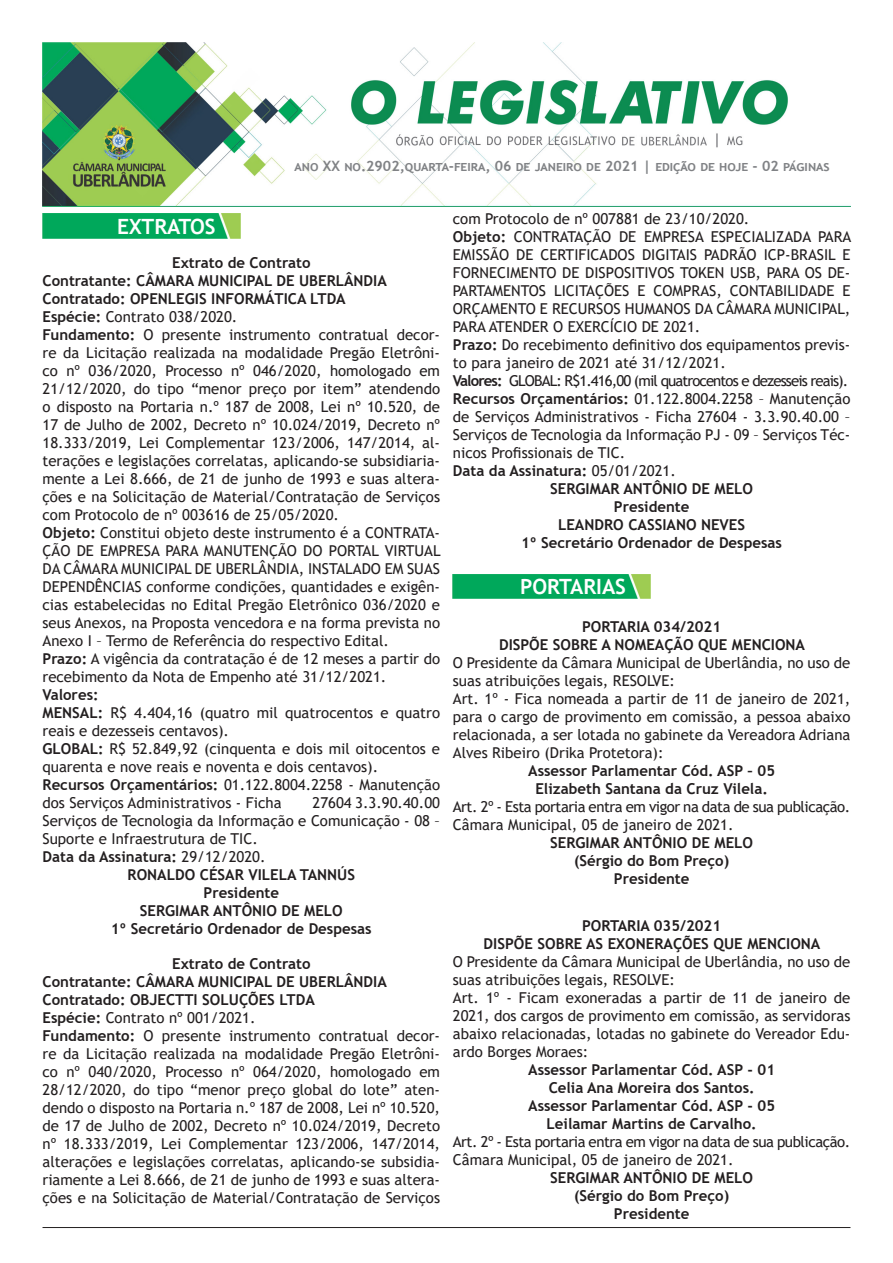
<style>
.page{position:relative;width:893px;height:1263px;background:#fff}
.page>*{position:absolute;margin:0;border:0;box-sizing:border-box;transform-origin:0 0}
.t1{font:700 21px "Trebuchet MS";color:#fff}
.t2{font:15px/18px "Trebuchet MS";color:#231f20;text-align:justify}
.t3{font:700 15px "Trebuchet MS";color:#231f20}
.t4{font:15px "Trebuchet MS";letter-spacing:-.03em;color:#231f20}
.t5{font:15px "Trebuchet MS";letter-spacing:-.06em;color:#231f20}
.t6{font:700 14.25px "Trebuchet MS";color:#808285}
.s1{font-weight:700}
.s2{font-weight:400}
</style>
<div class="page">
<img style="left:43px;top:43px;width:807px;height:163px">
<hr style="left:43px;top:1227px;width:807px;height:1px;background:#231f20">
<img style="left:43px;top:214px;width:197px;height:24px">
<img style="left:453px;top:574px;width:197px;height:24px">
<p class="t6" style="left:295px;top:157px;width:536px">ano XX no.2902,quarta-feira, 06 de janeiro de 2021 | edição de hoje - 02 páginas</p>
<p class="t1" style="left:117px;top:213px;width:100px">EXTRATOS</p>
<p class="t3" style="left:172px;top:254px;width:140px">Extrato de Contrato</p>
<p class="t3" style="left:43px;top:272px;width:346px">Contratante: CÂMARA MUNICIPAL DE UBERLÂNDIA</p>
<p class="t3" style="left:43px;top:290px;width:305px">Contratado: OPENLEGIS INFORMÁTICA LTDA</p>
<p class="t2" style="left:43px;top:308px;width:196px"><span class="s1">Espécie:</span> Contrato 038/2020.</p>
<p class="t2" style="left:43px;top:326px;width:399px"><span class="s1">Fundamento:</span> O presente instrumento contratual decor&shy;re da Licitação realizada na modalidade Pregão Eletrôni&shy;co nº 036/2020, Processo nº 046/2020, homologado em 21/12/2020, do tipo “menor preço por item” atendendo o disposto na Portaria n.º 187 de 2008, Lei nº 10.520, de 17 de Julho de 2002, Decreto nº 10.024/2019, Decreto nº 18.333/2019, Lei Complementar 123/2006, 147/2014, al&shy;terações e legislações correlatas, aplicando-se subsidiaria&shy;mente a Lei 8.666, de 21 de junho de 1993 e suas altera&shy;ções e na Solicitação de Material/Contratação de Serviços com Protocolo de nº 003616 de 25/05/2020.</p>
<p class="t2" style="left:43px;top:524px;width:400px"><span class="s1">Objeto:</span> Constitui objeto deste instrumento é a CONTRATA-ÇÃO DE EMPRESA PARA MANUTENÇÃO DO PORTAL VIRTUAL DA CÂMARA MUNICIPAL DE UBERLÂNDIA, INSTALADO EM SUAS DEPENDÊNCIAS conforme condições, quantidades e exigên&shy;cias estabelecidas no Edital Pregão Eletrônico 036/2020 e seus Anexos, na Proposta vencedora e na forma prevista no Anexo I – Termo de Referência do respectivo Edital.</p>
<p class="t2" style="left:43px;top:650px;width:399px"><span class="s1">Prazo:</span> A vigência da contratação é de 12 meses a partir do recebimento da Nota de Empenho até 31/12/2021.</p>
<p class="t3" style="left:43px;top:686px;width:58px">Valores:</p>
<p class="t2" style="left:43px;top:704px;width:399px"><span class="s1">MENSAL:</span> R$ 4.404,16 (quatro mil quatrocentos e quatro reais e dezesseis centavos).</p>
<p class="t2" style="left:43px;top:740px;width:399px"><span class="s1">GLOBAL:</span> R$ 52.849,92 (cinquenta e dois mil oitocentos e quarenta e nove reais e noventa e dois centavos).</p>
<p class="t2" style="left:43px;top:776px;width:399px"><span class="s1">Recursos Orçamentários:</span> 01.122.8004.2258 - Manutenção dos Serviços Administrativos - Ficha</p>
<p class="t2" style="left:43px;top:794px;width:399px;text-indent:270px">27604 3.3.90.40.00<br>Serviços de Tecnologia da Informação e Comunicação - 08 – Suporte e Infraestrutura de TIC.</p>
<p class="t3" style="left:43px;top:848px;width:225px">Data da Assinatura: <span class="s2">29/12/2020.</span></p>
<p class="t3" style="left:128px;top:866px;width:229px">RONALDO CÉSAR VILELA TANNÚS</p>
<p class="t3" style="left:204px;top:884px;width:77px">Presidente</p>
<p class="t3" style="left:140px;top:902px;width:204px">SERGIMAR ANTÔNIO DE MELO</p>
<p class="t3" style="left:111px;top:920px;width:262px">1º Secretário Ordenador de Despesas</p>
<p class="t3" style="left:172px;top:954px;width:140px">Extrato de Contrato</p>
<p class="t3" style="left:43px;top:972px;width:346px">Contratante: CÂMARA MUNICIPAL DE UBERLÂNDIA</p>
<p class="t3" style="left:43px;top:990px;width:274px">Contratado: OBJECTTI SOLUÇÕES LTDA</p>
<p class="t2" style="left:43px;top:1008px;width:215px"><span class="s1">Espécie:</span> Contrato nº 001/2021.</p>
<p class="t2" style="left:43px;top:1026px;width:399px"><span class="s1">Fundamento:</span> O presente instrumento contratual decor&shy;re da Licitação realizada na modalidade Pregão Eletrôni&shy;co nº 040/2020, Processo nº 064/2020, homologado em 28/12/2020, do tipo “menor preço global do lote” aten&shy;dendo o disposto na Portaria n.º 187 de 2008, Lei nº 10.520, de 17 de Julho de 2002, Decreto nº 10.024/2019, Decreto nº 18.333/2019, Lei Complementar 123/2006, 147/2014, alterações e legislações correlatas, aplicando-se subsidia&shy;riamente a Lei 8.666, de 21 de junho de 1993 e suas altera&shy;ções e na Solicitação de Material/Contratação de Serviços</p>
<p class="t2" style="left:453px;top:210px;width:298px">com Protocolo de nº 007881 de 23/10/2020.</p>
<p class="t2" style="left:453px;top:228px;width:400px"><span class="s1">Objeto:</span> CONTRATAÇÃO DE EMPRESA ESPECIALIZADA PARA EMISSÃO DE CERTIFICADOS DIGITAIS PADRÃO ICP-BRASIL E FORNECIMENTO DE DISPOSITIVOS TOKEN USB, PARA OS DE-PARTAMENTOS LICITAÇÕES E COMPRAS, CONTABILIDADE E ORÇAMENTO E RECURSOS HUMANOS DA CÂMARA MUNICIPAL, PARA ATENDER O EXERCÍCIO DE 2021.</p>
<p class="t2" style="left:453px;top:336px;width:399px"><span class="s1">Prazo:</span> Do recebimento definitivo dos equipamentos previs&shy;to para janeiro de 2021 até 31/12/2021.</p>
<p class="t5" style="left:453px;top:371px;width:397px"><span class="s1">Valores:</span> GLOBAL: R$1.416,00 (mil quatrocentos e dezesseis reais).</p>
<p class="t2" style="left:453px;top:390px;width:399px"><span class="s1">Recursos Orçamentários:</span> 01.122.8004.2258 – Manutenção de Serviços Administrativos - Ficha 27604 - 3.3.90.40.00 – Serviços de Tecnologia da Informação PJ - 09 – Serviços Téc&shy;nicos Profissionais de TIC.</p>
<p class="t3" style="left:453px;top:461px;width:225px">Data da Assinatura: <span class="s2">05/01/2021.</span></p>
<p class="t3" style="left:550px;top:479px;width:204px">SERGIMAR ANTÔNIO DE MELO</p>
<p class="t3" style="left:614px;top:497px;width:77px">Presidente</p>
<p class="t3" style="left:558px;top:515px;width:189px">LEANDRO CASSIANO NEVES</p>
<p class="t3" style="left:521px;top:533px;width:262px">1º Secretário Ordenador de Despesas</p>
<p class="t1" style="left:520px;top:574px;width:107px">PORTARIAS</p>
<p class="t3" style="left:582px;top:617px;width:141px">PORTARIA 034/2021</p>
<p class="t3" style="left:499px;top:635px;width:308px">DISPÕE SOBRE A NOMEAÇÃO QUE MENCIONA</p>
<p class="t2" style="left:453px;top:653px;width:399px">O Presidente da Câmara Municipal de Uberlândia, no uso de suas atribuições legais, RESOLVE:</p>
<p class="t2" style="left:453px;top:689px;width:399px">Art. 1º - Fica nomeada a partir de 11 de janeiro de 2021, para o cargo de provimento em comissão, a pessoa abaixo relacionada, a ser lotada no gabinete da Vereadora Adriana Alves Ribeiro (Drika Protetora):</p>
<p class="t3" style="left:528px;top:761px;width:248px">Assessor Parlamentar Cód. ASP – 05</p>
<p class="t3" style="left:535px;top:779px;width:234px">Elizabeth Santana da Cruz Vilela.</p>
<p class="t4" style="left:453px;top:797px;width:399px">Art. 2º - Esta portaria entra em vigor na data de sua publicação.</p>
<p class="t2" style="left:453px;top:815px;width:282px">Câmara Municipal, 05 de janeiro de 2021.</p>
<p class="t3" style="left:550px;top:833px;width:204px">SERGIMAR ANTÔNIO DE MELO</p>
<p class="t3" style="left:574px;top:851px;width:157px">(Sérgio do Bom Preço)</p>
<p class="t3" style="left:614px;top:869px;width:77px">Presidente</p>
<p class="t3" style="left:582px;top:916px;width:141px">PORTARIA 035/2021</p>
<p class="t3" style="left:484px;top:934px;width:338px">DISPÕE SOBRE AS EXONERAÇÕES QUE MENCIONA</p>
<p class="t2" style="left:453px;top:952px;width:399px">O Presidente da Câmara Municipal de Uberlândia, no uso de suas atribuições legais, RESOLVE:</p>
<p class="t2" style="left:453px;top:988px;width:399px">Art. 1º - Ficam exoneradas a partir de 11 de janeiro de 2021, dos cargos de provimento em comissão, as servidoras abaixo relacionadas, lotadas no gabinete do Vereador Edu&shy;ardo Borges Moraes:</p>
<p class="t3" style="left:528px;top:1060px;width:248px">Assessor Parlamentar Cód. ASP - 01</p>
<p class="t3" style="left:549px;top:1078px;width:207px">Celia Ana Moreira dos Santos.</p>
<p class="t3" style="left:528px;top:1096px;width:248px">Assessor Parlamentar Cód. ASP - 05</p>
<p class="t3" style="left:547px;top:1114px;width:212px">Leilamar Martins de Carvalho.</p>
<p class="t4" style="left:453px;top:1132px;width:399px">Art. 2º - Esta portaria entra em vigor na data de sua publicação.</p>
<p class="t2" style="left:453px;top:1150px;width:282px">Câmara Municipal, 05 de janeiro de 2021.</p>
<p class="t3" style="left:550px;top:1168px;width:204px">SERGIMAR ANTÔNIO DE MELO</p>
<p class="t3" style="left:574px;top:1186px;width:157px">(Sérgio do Bom Preço)</p>
<p class="t3" style="left:614px;top:1204px;width:77px">Presidente</p>
</div>
